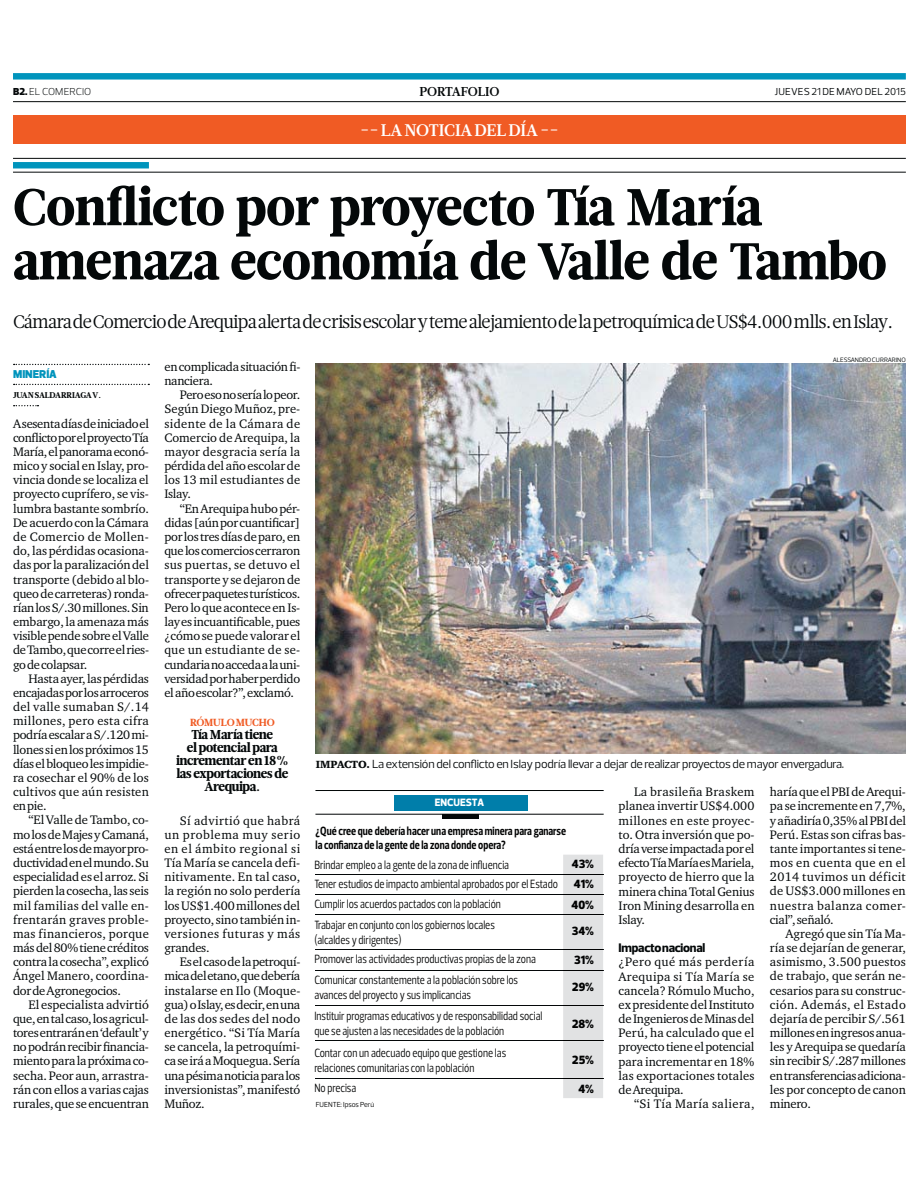
<style>
.page{position:relative;width:918px;height:1188px;background:#fff}
.page>*{position:absolute;margin:0;border:0;box-sizing:border-box;transform-origin:0 0}
.t1{font:900 51.6px/54.2px "Glosa Headline";letter-spacing:-.01em;color:#040809}
.t2{font:18px "Glosa Headline";letter-spacing:-.045em;color:#040809}
.t3{font:700 16.8px "Glosa";letter-spacing:-.005em;color:#fff}
.t4{font:900 12.9px/12.9px "Glosa Headline";letter-spacing:-.03em;color:#040809;text-align:center}
.t5{font:700 12.9px "Glosa";letter-spacing:-.015em;color:#040809}
.t6{font:12.6px/14.1px "Charter ITC Pro";letter-spacing:-.01em;color:#040809;text-align:justify}
.t7{font:12.6px "Charter ITC Pro";letter-spacing:.035em;color:#040809}
.t8{font:700 expanded 12.6px "Prelo";letter-spacing:-.02em;color:#040809}
.t9{font:12.15px/14.5px "Prelo Condensed";color:#010202;scale:.95 1}
.t10{font:700 12.15px/14.5px "Prelo Condensed";color:#010202;scale:.95 1}
.t11{font:900 12.15px/20.2px "Prelo";color:#010202;text-align:justify;scale:.95 1}
.t12{font:12px "Prelo";letter-spacing:-.01em;color:#040809}
.t13{font:900 11.55px "Prelo";letter-spacing:-.005em;color:#0094bc}
.t14{font:700 expanded 10.8px "Prelo";letter-spacing:-.005em;color:#fff;scale:.95 1}
.t15{font:10.35px "Prelo";color:#040809}
.t16{font:300 10.35px "Prelo";color:#040809}
.t17{font:900 10.35px "Glosa Headline";letter-spacing:-.02em;color:#f05b24}
.t18{font:900 8.4px "Glosa";letter-spacing:-.01em;color:#040809}
.t19{font:7.5px "Prelo";color:#010202;scale:.95 1}
.t20{font:6.45px "Prelo";letter-spacing:-.005em;color:#040809}
.s1{font-weight:900}
.s2{font-style:italic}
.s3{font-family:"Charter ITC Pro";font-weight:900;font-size:10.65px}
</style>
<div class="page">
<div style="left:13px;top:73px;width:893px;height:7px;background:#0094bc"></div>
<hr style="left:13px;top:101px;width:893px;height:1px;background:#040809">
<hr style="left:13px;top:158px;width:893px;height:1px;background:#040809">
<hr style="left:13px;top:172px;width:893px;height:1px;background:#040809">
<div style="left:13px;top:162px;width:136px;height:6px;background:#0094bc"></div>
<svg style="left:14px;top:364px;width:135px;height:1px"></svg>
<svg style="left:14px;top:384px;width:135px;height:1px"></svg>
<svg style="left:14px;top:405px;width:24px;height:1px"></svg>
<div style="left:13px;top:116px;width:893px;height:28px;background:#f05b24"></div>
<img style="left:316px;top:364px;width:590px;height:390px">
<hr style="left:315px;top:790px;width:289px;height:1px;background:#040809">
<hr style="left:315px;top:814px;width:289px;height:1px;background:#040809">
<hr style="left:315px;top:874px;width:289px;height:1px;background:#040809">
<hr style="left:315px;top:895px;width:289px;height:1px;background:#040809">
<hr style="left:315px;top:915px;width:289px;height:1px;background:#040809">
<hr style="left:315px;top:950px;width:289px;height:1px;background:#040809">
<hr style="left:315px;top:970px;width:289px;height:1px;background:#040809">
<hr style="left:315px;top:1005px;width:289px;height:1px;background:#040809">
<hr style="left:315px;top:1041px;width:289px;height:1px;background:#040809">
<hr style="left:315px;top:1079px;width:289px;height:1px;background:#040809">
<div style="left:443px;top:814px;width:36px;height:5px;background:#040809"></div>
<div style="left:394px;top:795px;width:134px;height:15px;background:#007eaa"></div>
<div style="left:563px;top:855px;width:40px;height:243px;background:#e1e2e3"></div>
<hr style="left:563px;top:874px;width:40px;height:1px;background:#010202">
<hr style="left:563px;top:895px;width:40px;height:1px;background:#010202">
<hr style="left:563px;top:915px;width:40px;height:1px;background:#010202">
<hr style="left:563px;top:950px;width:40px;height:1px;background:#010202">
<hr style="left:563px;top:970px;width:40px;height:1px;background:#010202">
<hr style="left:563px;top:1005px;width:40px;height:1px;background:#010202">
<hr style="left:563px;top:1041px;width:40px;height:1px;background:#010202">
<hr style="left:563px;top:1079px;width:40px;height:1px;background:#010202">
<p class="t16" style="left:13px;top:85px;width:80px"><span class="s1">B2.</span> EL COMERCIO</p>
<p class="t5" style="left:420px;top:84px;width:81px">PORTAFOLIO</p>
<p class="t15" style="left:775px;top:88px;width:132px">JUEVES 21 DE MAYO DEL 2015</p>
<h3 class="t3" style="left:360px;top:120px;width:200px">-- LA NOTICIA DEL DÍA --</h3>
<h1 class="t1" style="left:13px;top:180px;width:875px">Conflicto por proyecto Tía María amenaza economía de Valle de Tambo</h1>
<h2 class="t2" style="left:13px;top:311px;width:882px">Cámara de Comercio de Arequipa alerta de crisis escolar y teme alejamiento de la petroquímica de US$4.000 mlls. en Islay.</h2>
<p class="t13" style="left:13px;top:367px;width:45px">MINERÍA</p>
<p class="t18" style="left:13px;top:391px;width:89px">JUAN SALDARRIAGA V.</p>
<p class="t20" style="left:833px;top:357px;width:75px">ALESSANDRO CURRARINO</p>
<p class="t6" style="left:164px;top:360px;width:138px">en complicada situación fi&shy;nanciera.</p>
<p class="t6" style="left:164px;top:389px;width:137px;text-indent:15px">Pero eso no sería lo peor.<br>Según Diego Muñoz, pre&shy;sidente de la Cámara de Comercio de Arequipa, la mayor desgracia sería la pérdida del año escolar de los 13 mil estudiantes de Islay.</p>
<p class="t6" style="left:164px;top:502px;width:138px;text-indent:15px">“En Arequipa hubo pér&shy;didas [aún por cuantificar] por los tres días de paro, en que los comercios cerraron sus puertas, se detuvo el transporte y se dejaron de ofrecer paquetes turísticos.<br>Pero lo que acontece en Is&shy;lay es incuantificable, pues ¿cómo se puede valorar el que un estudiante de se&shy;cundaria no acceda a la uni&shy;versidad por haber perdido el año escolar?”, exclamó.</p>
<p class="t6" style="left:13px;top:417px;width:138px">A sesenta días de iniciado el conflicto por el proyecto Tía María, el panorama econó&shy;mico y social en Islay, pro&shy;vincia donde se localiza el proyecto cuprífero, se vis&shy;lumbra bastante sombrío.<br>De acuerdo con la Cámara de Comercio de Mollen&shy;do, las pérdidas ocasiona&shy;das por la paralización del transporte (debido al blo&shy;queo de carreteras) ronda&shy;rían los S/.30 millones. Sin embargo, la amenaza más visible pende sobre el Valle de Tambo, que corre el ries&shy;go de colapsar.</p>
<p class="t6" style="left:13px;top:672px;width:138px;text-indent:15px">Hasta ayer, las pérdidas encajadas por los arroceros del valle sumaban S/.14 millones, pero esta cifra podría escalar a S/.120 mi&shy;llones si en los próximos 15 días el bloqueo les impidie&shy;ra cosechar el 90% de los cultivos que aún resisten en pie.</p>
<p class="t6" style="left:13px;top:814px;width:137px;text-indent:15px">“El Valle de Tambo, co&shy;mo los de Majes y Camaná, está entre los de mayor pro&shy;ductividad en el mundo. Su especialidad es el arroz. Si pierden la cosecha, las seis mil familias del valle en&shy;frentarán graves proble&shy;mas financieros, porque más del 80% tiene créditos contra la cosecha”, explicó Ángel Manero, coordina&shy;dor de Agronegocios.</p>
<p class="t6" style="left:13px;top:998px;width:137px;text-indent:15px">El especialista advirtió que, en tal caso, los agricul&shy;tores entrarán en <span class="s2">‘</span>default’ y no podrán recibir financia&shy;miento para la próxima co&shy;secha. Peor aun, arrastra&shy;rán con ellos a varias cajas rurales, que se encuentran</p>
<p class="t17" style="left:190px;top:717px;width:86px">RÓMULO MUCHO</p>
<p class="t4" style="left:176px;top:728px;width:114px">Tía María tiene<br>el potencial para incrementar en 18% las exportaciones de<br>Arequipa.</p>
<p class="t12" style="left:316px;top:760px;width:530px"><span class="s3">IMPACTO.</span> La extensión del conflicto en Islay podría llevar a dejar de realizar proyectos de mayor envergadura.</p>
<p class="t14" style="left:435px;top:796px;width:54px">ENCUESTA</p>
<p class="t6" style="left:770px;top:786px;width:138px">haría que el PBI de Arequi&shy;pa se incremente en 7,7%, y añadiría 0,35% al PBI del Perú. Estas son cifras bas&shy;tante importantes si tene&shy;mos en cuenta que en el 2014 tuvimos un déficit de US$3.000 millones en nuestra balanza comer&shy;cial”, señaló.</p>
<p class="t6" style="left:770px;top:927px;width:138px;text-indent:15px">Agregó que sin Tía Ma&shy;ría se dejarían de generar, asimismo, 3.500 puestos de trabajo, que serán ne&shy;cesarios para su construc&shy;ción. Además, el Estado dejaría de percibir S/.561 millones en ingresos anua&shy;les y Arequipa se quedaría sin recibir S/.287 millones en transferencias adiciona&shy;les por concepto de canon minero.</p>
<p class="t6" style="left:619px;top:786px;width:137px;text-indent:15px">La brasileña Braskem planea invertir US$4.000 millones en este proyec&shy;to. Otra inversión que po&shy;dría verse impactada por el efecto Tía María es Mariela, proyecto de hierro que la minera china Total Genius Iron Mining desarrolla en Islay.</p>
<p class="t8" style="left:619px;top:941px;width:88px">Impacto nacional</p>
<p class="t6" style="left:619px;top:956px;width:137px">¿Pero qué más perdería Arequipa si Tía María se cancela? Rómulo Mucho, ex presidente del Instituto de Ingenieros de Minas del Perú, ha calculado que el proyecto tiene el potencial para incrementar en 18% las exportaciones totales de Arequipa.</p>
<p class="t7" style="left:634px;top:1099px;width:122px">“Si Tía María saliera,</p>
<p class="t6" style="left:164px;top:814px;width:138px;text-indent:15px">Sí advirtió que habrá un problema muy serio en el ámbito regional si Tía María se cancela defi&shy;nitivamente. En tal caso, la región no solo perdería los US$1.400 millones del proyecto, sino también in&shy;versiones futuras y más grandes.</p>
<p class="t6" style="left:164px;top:956px;width:138px;text-indent:15px">Es el caso de la petroquí&shy;mica del etano, que debería instalarse en Ilo (Moque&shy;gua) o Islay, es decir, en una de las dos sedes del nodo energético. “Si Tía María se cancela, la petroquími&shy;ca se irá a Moquegua. Sería una pésima noticia para los inversionistas”, manifestó Muñoz.</p>
<p class="t10" style="left:316px;top:825px;width:265px">¿Qué cree que debería hacer una empresa minera para ganarse la confianza de la gente de la zona donde opera?</p>
<p class="t9" style="left:314px;top:857px;width:258px;line-height:18.9px">Brindar empleo a la gente de la zona de influencia<br>Tener estudios de impacto ambiental aprobados por el Estado</p>
<p class="t9" style="left:314px;top:898px;width:198px">Cumplir los acuerdos pactados con la población</p>
<p class="t11" style="left:572px;top:854px;width:25px">43% 41% 40%</p>
<p class="t11" style="left:572px;top:921px;width:25px">34%</p>
<p class="t11" style="left:572px;top:947px;width:24px;line-height:26.4px">31%<br>29%</p>
<p class="t11" style="left:572px;top:1014px;width:25px">28%</p>
<p class="t11" style="left:572px;top:1050px;width:24px">25%</p>
<p class="t11" style="left:578px;top:1078px;width:18px">4%</p>
<p class="t9" style="left:314px;top:919px;width:191px">Trabajar en conjunto con los gobiernos locales (alcaldes y dirigentes)</p>
<p class="t9" style="left:314px;top:953px;width:235px">Promover las actividades productivas propias de la zona</p>
<p class="t9" style="left:314px;top:974px;width:216px">Comunicar constantemente a la población sobre los avances del proyecto y sus implicancias</p>
<p class="t9" style="left:314px;top:1010px;width:242px">Instituir programas educativos y de responsabilidad social que se ajusten a las necesidades de la población</p>
<p class="t9" style="left:314px;top:1047px;width:203px">Contar con un adecuado equipo que gestione las relaciones comunitarias con la población</p>
<p class="t9" style="left:314px;top:1082px;width:46px">No precisa</p>
<p class="t19" style="left:316px;top:1102px;width:63px">FUENTE: Ipsos Perú</p>
</div>
